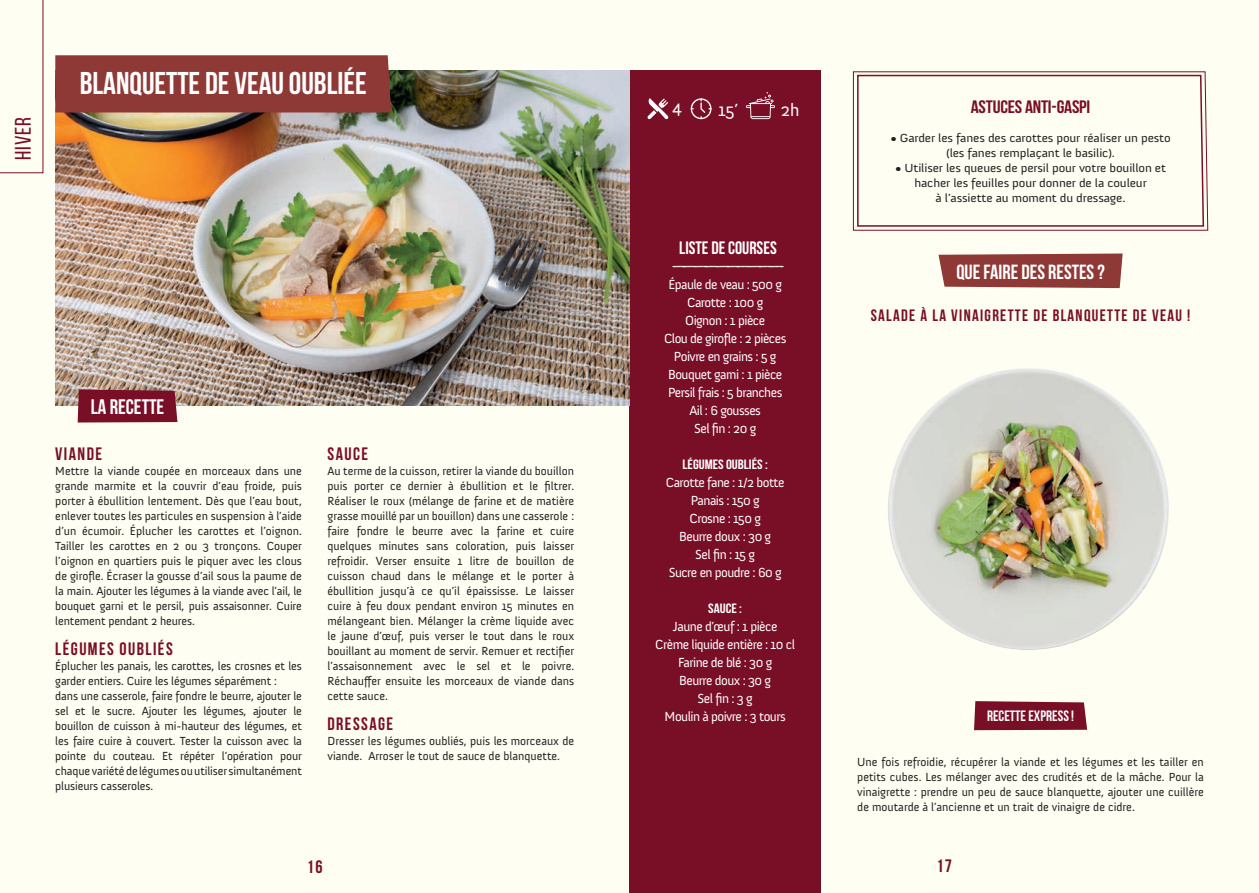
<style>
.page{position:relative;width:1259px;height:893px;background:#fffef2}
.page>*{position:absolute;margin:0;border:0;box-sizing:border-box;transform-origin:0 0}
.t1{font:700 31.5px "Bebas Neue";color:#fff}
.t2{font:22.5px "Bebas Neue";letter-spacing:.05em;color:#790e27}
.t3{font:700 21px "Bebas Neue";color:#fff}
.Labeur{font:700 20.55px "Bebas Neue";color:#fff}
.t4{font:700 18px "Bebas Neue";letter-spacing:.08em;color:#790e27}
.t5{font:700 18px "Bebas Neue";letter-spacing:-.01em;color:#790e27;scale:1.1 1}
.t6{font:700 18px "Bebas Neue";color:#fff}
.t7{font:18px "Anivers";color:#fff}
.t8{font:700 16.5px "Bebas Neue";letter-spacing:.08em;color:#790e27}
.t9{font:700 15px "Bebas Neue";color:#fff}
.t10{font:13.5px "Anivers";letter-spacing:-.04em;color:#fff}
.t11{font:700 13.5px "Bebas Neue";color:#fff;scale:1.1 1}
.t12{font:12px/15px "Anivers";letter-spacing:-.01em;color:#231f20;text-align:justify}
.t13{font:12px/15px "Anivers";letter-spacing:-.01em;color:#231f20;text-align:center;scale:1.1 1}
</style>
<div class="page">
<div style="left:629px;top:71px;width:192px;height:822px;background:#790e27"></div>
<svg style="left:672px;top:266px;width:111px;height:1px"></svg>
<img style="left:55px;top:71px;width:574px;height:335px">
<svg style="left:938px;top:253px;width:184px;height:35px;background:#974743"></svg>
<svg style="left:853px;top:71px;width:355px;height:160px"></svg>
<div style="left:55px;top:55px;width:336px;height:57px;background:#8f3936"></div>
<svg style="left:0;top:0;width:43px;height:173px"></svg>
<div style="left:78px;top:389px;width:99px;height:33px;background:#790e27"></div>
<svg style="left:647px;top:98px;width:21px;height:21px"></svg>
<svg style="left:691px;top:98px;width:20px;height:21px"></svg>
<svg style="left:746px;top:92px;width:29px;height:27px"></svg>
<svg style="left:974px;top:701px;width:113px;height:29px;background:#7f1930"></svg>
<img style="left:888px;top:368px;width:281px;height:282px">
<p class="t2" style="left:11px;top:160px;width:45px;rotate:-90deg">HIVER</p>
<p class="t1" style="left:80px;top:66px;width:288px">BLANQUETTE DE VEAU OUBLIÉE</p>
<p class="t3" style="left:91px;top:395px;width:75px">LA RECETTE</p>
<p class="t4" style="left:55px;top:444px;width:48px">VIANDE</p>
<p class="t12" style="left:55px;top:464px;width:248px">Mettre la viande coupée en morceaux dans une grande marmite et la couvrir d’eau froide, puis porter à ébullition lentement. Dès que l’eau bout, enlever toutes les particules en suspension à l’aide d’un écumoir. Éplucher les carottes et l’oignon.<br>Tailler les carottes en 2 ou 3 tronçons. Couper l’oignon en quartiers puis le piquer avec les clous de girofle. Écraser la gousse d’ail sous la paume de la main. Ajouter les légumes à la viande avec l’ail, le bouquet garni et le persil, puis assaisonner. Cuire lentement pendant 2 heures.</p>
<p class="t4" style="left:55px;top:639px;width:119px">LÉGUMES OUBLIÉS</p>
<p class="t12" style="left:55px;top:659px;width:248px">Éplucher les panais, les carottes, les crosnes et les garder entiers. Cuire les légumes séparément :</p>
<p class="t12" style="left:55px;top:689px;width:248px">dans une casserole, faire fondre le beurre, ajouter le sel et le sucre. Ajouter les légumes, ajouter le bouillon de cuisson à mi-hauteur des légumes, et les faire cuire à couvert. Tester la cuisson avec la pointe du couteau. Et répéter l’opération pour chaque variété de légumes ou utiliser simultanément plusieurs casseroles.</p>
<p class="t4" style="left:327px;top:444px;width:42px">SAUCE</p>
<p class="t12" style="left:327px;top:464px;width:248px">Au terme de la cuisson, retirer la viande du bouillon puis porter ce dernier à ébullition et le filtrer.<br>Réaliser le roux (mélange de farine et de matière grasse mouillé par un bouillon) dans une casserole : faire fondre le beurre avec la farine et cuire quelques minutes sans coloration, puis laisser refroidir. Verser ensuite 1 litre de bouillon de cuisson chaud dans le mélange et le porter à ébullition jusqu’à ce qu’il épaississe. Le laisser cuire à feu doux pendant environ 15 minutes en mélangeant bien. Mélanger la crème liquide avec le jaune d’œuf, puis verser le tout dans le roux bouillant au moment de servir. Remuer et rectifier l’assaisonnement avec le sel et le poivre.<br>Réchauffer ensuite les morceaux de viande dans cette sauce.</p>
<p class="t4" style="left:327px;top:714px;width:67px">DRESSAGE</p>
<p class="t12" style="left:327px;top:734px;width:248px">Dresser les légumes oubliés, puis les morceaux de viande. Arroser le tout de sauce de blanquette.</p>
<p class="t4" style="left:307px;top:857px;width:17px">16</p>
<p class="t7" style="left:672px;top:98px;width:11px">4</p>
<p class="t7" style="left:718px;top:100px;width:21px">15’</p>
<p class="t7" style="left:781px;top:100px;width:20px">2h</p>
<p class="t6" style="left:679px;top:238px;width:99px">LISTE DE COURSES</p>
<p class="t10" style="left:668px;top:277px;width:115px">Épaule de veau : 500 g</p>
<p class="t10" style="left:687px;top:295px;width:78px">Carotte : 100 g</p>
<p class="t10" style="left:685px;top:313px;width:81px">Oignon : 1 pièce</p>
<p class="t10" style="left:664px;top:331px;width:124px">Clou de girofle : 2 pièces</p>
<p class="t10" style="left:674px;top:349px;width:104px">Poivre en grains : 5 g</p>
<p class="t10" style="left:668px;top:367px;width:116px">Bouquet garni : 1 pièce</p>
<p class="t10" style="left:668px;top:385px;width:116px">Persil frais : 5 branches</p>
<p class="t10" style="left:689px;top:403px;width:73px">Ail : 6 gousses</p>
<p class="t10" style="left:694px;top:421px;width:64px">Sel fin : 20 g</p>
<p class="t11" style="left:682px;top:457px;width:79px">LÉGUMES OUBLIÉS :</p>
<p class="t10" style="left:666px;top:475px;width:120px">Carotte fane : 1/2 botte</p>
<p class="t10" style="left:690px;top:493px;width:70px">Panais : 150 g</p>
<p class="t10" style="left:689px;top:511px;width:73px">Crosne : 150 g</p>
<p class="t10" style="left:679px;top:529px;width:93px">Beurre doux : 30 g</p>
<p class="t10" style="left:695px;top:547px;width:61px">Sel fin : 15 g</p>
<p class="t10" style="left:668px;top:565px;width:114px">Sucre en poudre : 60 g</p>
<p class="t11" style="left:708px;top:601px;width:32px">SAUCE :</p>
<p class="t10" style="left:673px;top:619px;width:106px">Jaune d’œuf : 1 pièce</p>
<p class="t10" style="left:655px;top:637px;width:141px">Crème liquide entière : 10 cl</p>
<p class="t10" style="left:678px;top:655px;width:96px">Farine de blé : 30 g</p>
<p class="t10" style="left:679px;top:673px;width:93px">Beurre doux : 30 g</p>
<p class="t10" style="left:697px;top:691px;width:57px">Sel fin : 3 g</p>
<p class="t10" style="left:664px;top:709px;width:123px">Moulin à poivre : 3 tours</p>
<p class="t5" style="left:970px;top:97px;width:110px">ASTUCES ANTI-GASPI</p>
<p class="t13" style="left:890px;top:130px;width:256px">• Garder les fanes des carottes pour réaliser un pesto (les fanes remplaçant le basilic).</p>
<p class="t13" style="left:895px;top:160px;width:248px">• Utiliser les queues de persil pour votre bouillon et hacher les feuilles pour donner de la couleur<br>à l’assiette au moment du dressage.</p>
<p class="Labeur" style="left:956px;top:260px;width:150px">QUE FAIRE DES RESTES ?</p>
<p class="t8" style="left:870px;top:307px;width:321px">SALADE À LA VINAIGRETTE DE BLANQUETTE DE VEAU !</p>
<p class="t9" style="left:987px;top:708px;width:89px">RECETTE EXPRESS !</p>
<p class="t12" style="left:857px;top:755px;width:348px">Une fois refroidie, récupérer la viande et les légumes et les tailler en petits cubes. Les mélanger avec des crudités et de la mâche. Pour la vinaigrette : prendre un peu de sauce blanquette, ajouter une cuillère de moutarde à l’ancienne et un trait de vinaigre de cidre.</p>
<p class="t4" style="left:936px;top:856px;width:17px">17</p>
</div>
